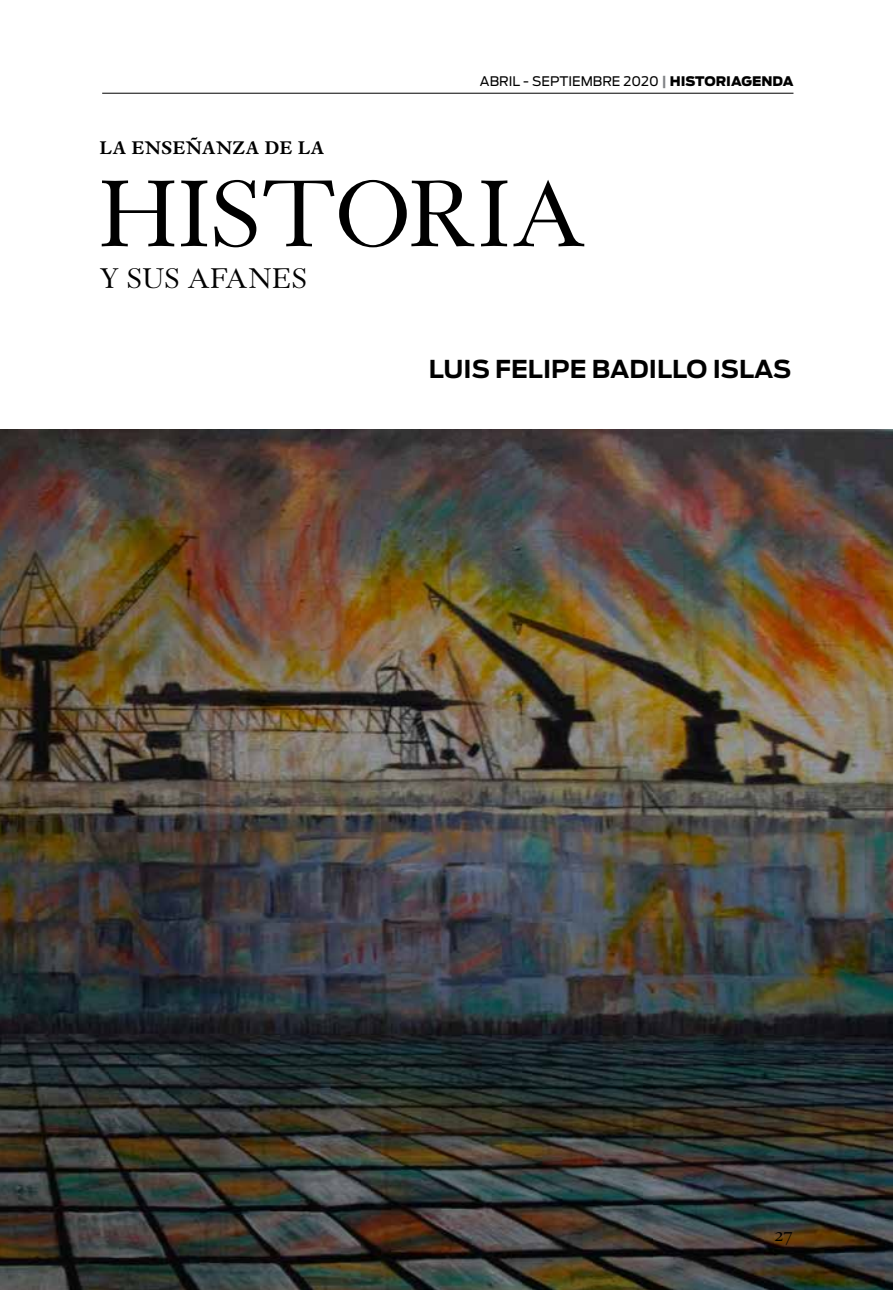
<style>
.page{position:relative;width:893px;height:1290px;background:#fff}
.page>*{position:absolute;margin:0;border:0;box-sizing:border-box;transform-origin:0 0}
.t1{font:105px "Wessex";color:#000}
.t2{font:31.5px "Wessex";letter-spacing:.02em;color:#000}
.t3{font:700 24.5px "Antenna";color:#000}
.t4{font:21px "Wessex";color:#000}
.t5{font:700 19.25px "Espinosa Nova";letter-spacing:.03em;color:#000}
.t6{font:13.12px "Antenna";color:#000}
.s1{font-weight:700;color:#808285}
.s2{font-weight:900}
</style>
<div class="page">
<hr style="left:102px;top:93px;width:691px;height:1px;background:#000">
<img style="left:0;top:429px;width:893px;height:861px">
<p class="t6" style="left:480px;top:73px;width:315px">ABRIL - SEPTIEMBRE 2020 <span class="s1">|</span> <span class="s2">HISTORIAGENDA</span></p>
<h3 class="t5" style="left:100px;top:137px;width:226px">LA ENSEÑANZA DE LA</h3>
<h1 class="t1" style="left:100px;top:158px;width:489px">HISTORIA</h1>
<h2 class="t2" style="left:100px;top:261px;width:209px">Y SUS AFANES</h2>
<h3 class="t3" style="left:429px;top:354px;width:364px">LUIS FELIPE BADILLO ISLAS</h3>
<h3 class="t4" style="left:774px;top:1223px;width:20px">27</h3>
</div>
